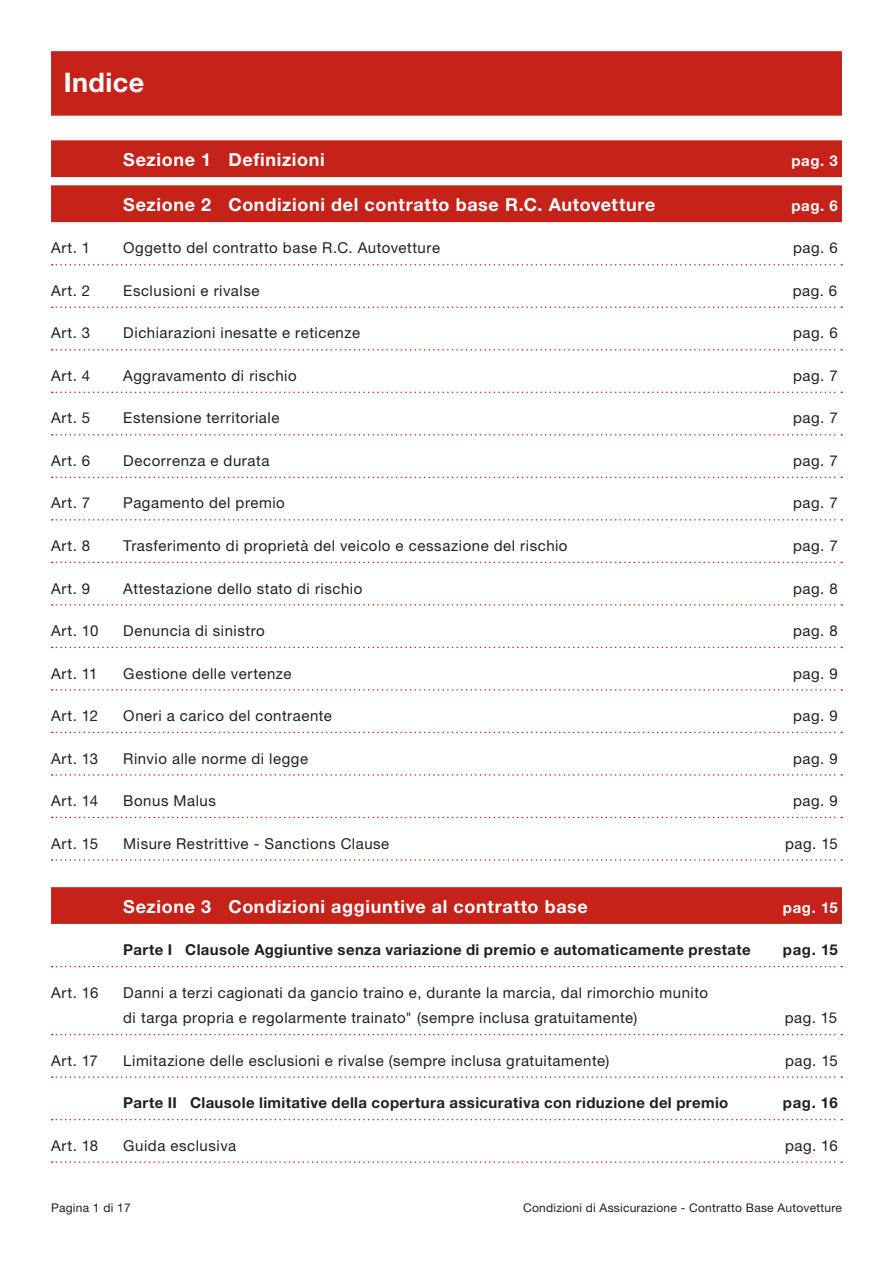
<style>
.page{position:relative;width:893px;height:1263px;background:#fff}
.page>*{position:absolute;margin:0;border:0;box-sizing:border-box;transform-origin:0 0}
.Titolo_Sezione_Rosso{font:700 27px "Helvetica Neue LT Std";letter-spacing:.015em;color:#fff}
.Indice_Testi{font:700 18px "Helvetica Neue LT Std";letter-spacing:.035em;color:#fff}
.Indice_Testi-2{font:15px/25.5px "Helvetica Neue LT Std";letter-spacing:.035em;color:#231f20}
.Indice_Testi-3{font:700 15px "Helvetica Neue LT Std";letter-spacing:.025em;color:#231f20}
.Indice_Testi-4{font:700 15px "Helvetica Neue LT Std";letter-spacing:.04em;color:#fff}
.t1{font:12px "Helvetica Neue LT Std";letter-spacing:.02em;color:#231f20}
</style>
<div class="page">
<div style="left:51px;top:51px;width:791px;height:65px;background:#c5221a"></div>
<div style="left:51px;top:140px;width:791px;height:37px;background:#c5221a"></div>
<div style="left:51px;top:185px;width:791px;height:37px;background:#c5221a"></div>
<svg style="left:52px;top:264px;width:790px;height:1px"></svg>
<svg style="left:52px;top:306px;width:790px;height:2px"></svg>
<svg style="left:52px;top:349px;width:790px;height:2px"></svg>
<svg style="left:52px;top:392px;width:790px;height:1px"></svg>
<svg style="left:52px;top:434px;width:790px;height:2px"></svg>
<svg style="left:52px;top:477px;width:790px;height:1px"></svg>
<svg style="left:52px;top:519px;width:790px;height:2px"></svg>
<svg style="left:52px;top:562px;width:790px;height:1px"></svg>
<svg style="left:52px;top:604px;width:790px;height:2px"></svg>
<svg style="left:52px;top:647px;width:790px;height:1px"></svg>
<svg style="left:52px;top:689px;width:790px;height:2px"></svg>
<svg style="left:52px;top:732px;width:790px;height:1px"></svg>
<svg style="left:52px;top:774px;width:790px;height:2px"></svg>
<svg style="left:52px;top:817px;width:790px;height:1px"></svg>
<svg style="left:52px;top:859px;width:790px;height:2px"></svg>
<div style="left:51px;top:887px;width:791px;height:37px;background:#c5221a"></div>
<svg style="left:52px;top:966px;width:790px;height:1px"></svg>
<svg style="left:52px;top:1034px;width:790px;height:1px"></svg>
<svg style="left:52px;top:1076px;width:790px;height:2px"></svg>
<svg style="left:52px;top:1119px;width:790px;height:1px"></svg>
<svg style="left:52px;top:1161px;width:790px;height:2px"></svg>
<p class="Titolo_Sezione_Rosso" style="left:64px;top:65px;width:82px">Indice</p>
<p class="Indice_Testi" style="left:123px;top:148px;width:203px">Sezione 1 Definizioni</p>
<p class="Indice_Testi-4" style="left:791px;top:151px;width:48px">pag. 3</p>
<p class="Indice_Testi" style="left:123px;top:193px;width:534px">Sezione 2 Condizioni del contratto base R.C. Autovetture</p>
<p class="Indice_Testi-4" style="left:791px;top:196px;width:48px">pag. 6</p>
<p class="Indice_Testi-2" style="left:51px;top:235px;width:41px">Art. 1</p>
<p class="Indice_Testi-2" style="left:123px;top:235px;width:318px">Oggetto del contratto base R.C. Autovetture</p>
<p class="Indice_Testi-2" style="left:793px;top:235px;width:46px">pag. 6</p>
<p class="Indice_Testi-2" style="left:51px;top:278px;width:41px">Art. 2</p>
<p class="Indice_Testi-2" style="left:123px;top:278px;width:138px">Esclusioni e rivalse</p>
<p class="Indice_Testi-2" style="left:793px;top:278px;width:46px">pag. 6</p>
<p class="Indice_Testi-2" style="left:51px;top:320px;width:41px">Art. 3</p>
<p class="Indice_Testi-2" style="left:123px;top:320px;width:238px">Dichiarazioni inesatte e reticenze</p>
<p class="Indice_Testi-2" style="left:793px;top:320px;width:46px">pag. 6</p>
<p class="Indice_Testi-2" style="left:51px;top:363px;width:41px">Art. 4</p>
<p class="Indice_Testi-2" style="left:123px;top:363px;width:175px">Aggravamento di rischio</p>
<p class="Indice_Testi-2" style="left:793px;top:363px;width:46px">pag. 7</p>
<p class="Indice_Testi-2" style="left:51px;top:405px;width:41px">Art. 5</p>
<p class="Indice_Testi-2" style="left:123px;top:405px;width:158px">Estensione territoriale</p>
<p class="Indice_Testi-2" style="left:793px;top:405px;width:46px">pag. 7</p>
<p class="Indice_Testi-2" style="left:51px;top:448px;width:41px">Art. 6</p>
<p class="Indice_Testi-2" style="left:123px;top:448px;width:148px">Decorrenza e durata</p>
<p class="Indice_Testi-2" style="left:793px;top:448px;width:46px">pag. 7</p>
<p class="Indice_Testi-2" style="left:51px;top:490px;width:41px">Art. 7</p>
<p class="Indice_Testi-2" style="left:123px;top:490px;width:163px">Pagamento del premio</p>
<p class="Indice_Testi-2" style="left:793px;top:490px;width:46px">pag. 7</p>
<p class="Indice_Testi-2" style="left:51px;top:533px;width:41px">Art. 8</p>
<p class="Indice_Testi-2" style="left:123px;top:533px;width:446px">Trasferimento di proprietà del veicolo e cessazione del rischio</p>
<p class="Indice_Testi-2" style="left:793px;top:533px;width:46px">pag. 7</p>
<p class="Indice_Testi-2" style="left:51px;top:575px;width:41px">Art. 9</p>
<p class="Indice_Testi-2" style="left:123px;top:575px;width:241px">Attestazione dello stato di rischio</p>
<p class="Indice_Testi-2" style="left:793px;top:575px;width:46px">pag. 8</p>
<p class="Indice_Testi-2" style="left:51px;top:618px;width:49px">Art. 10</p>
<p class="Indice_Testi-2" style="left:123px;top:618px;width:143px">Denuncia di sinistro</p>
<p class="Indice_Testi-2" style="left:793px;top:618px;width:46px">pag. 8</p>
<p class="Indice_Testi-2" style="left:51px;top:660px;width:48px">Art. 11</p>
<p class="Indice_Testi-2" style="left:123px;top:660px;width:170px">Gestione delle vertenze</p>
<p class="Indice_Testi-2" style="left:793px;top:660px;width:46px">pag. 9</p>
<p class="Indice_Testi-2" style="left:51px;top:703px;width:49px">Art. 12</p>
<p class="Indice_Testi-2" style="left:123px;top:703px;width:210px">Oneri a carico del contraente</p>
<p class="Indice_Testi-2" style="left:793px;top:703px;width:46px">pag. 9</p>
<p class="Indice_Testi-2" style="left:51px;top:745px;width:49px">Art. 13</p>
<p class="Indice_Testi-2" style="left:123px;top:745px;width:186px">Rinvio alle norme di legge</p>
<p class="Indice_Testi-2" style="left:793px;top:745px;width:46px">pag. 9</p>
<p class="Indice_Testi-2" style="left:51px;top:788px;width:49px">Art. 14</p>
<p class="Indice_Testi-2" style="left:123px;top:788px;width:94px">Bonus Malus</p>
<p class="Indice_Testi-2" style="left:793px;top:788px;width:46px">pag. 9</p>
<p class="Indice_Testi-2" style="left:51px;top:830px;width:49px">Art. 15</p>
<p class="Indice_Testi-2" style="left:123px;top:830px;width:268px">Misure Restrittive - Sanctions Clause</p>
<p class="Indice_Testi-2" style="left:785px;top:830px;width:54px">pag. 15</p>
<p class="Indice_Testi" style="left:123px;top:895px;width:466px">Sezione 3 Condizioni aggiuntive al contratto base</p>
<p class="Indice_Testi-4" style="left:783px;top:898px;width:56px">pag. 15</p>
<p class="Indice_Testi-3" style="left:123px;top:940px;width:629px">Parte I Clausole Aggiuntive senza variazione di premio e automaticamente prestate</p>
<p class="Indice_Testi-3" style="left:783px;top:940px;width:56px">pag. 15</p>
<p class="Indice_Testi-2" style="left:51px;top:979px;width:49px">Art. 16</p>
<p class="Indice_Testi-2" style="left:123px;top:979px;width:586px">Danni a terzi cagionati da gancio traino e, durante la marcia, dal rimorchio munito di targa propria e regolarmente trainato" (sempre inclusa gratuitamente)</p>
<p class="Indice_Testi-2" style="left:785px;top:1005px;width:54px">pag. 15</p>
<p class="Indice_Testi-2" style="left:51px;top:1047px;width:48px">Art. 17</p>
<p class="Indice_Testi-2" style="left:123px;top:1047px;width:487px">Limitazione delle esclusioni e rivalse (sempre inclusa gratuitamente)</p>
<p class="Indice_Testi-2" style="left:785px;top:1047px;width:54px">pag. 15</p>
<p class="Indice_Testi-3" style="left:123px;top:1093px;width:607px">Parte II Clausole limitative della copertura assicurativa con riduzione del premio</p>
<p class="Indice_Testi-3" style="left:783px;top:1093px;width:56px">pag. 16</p>
<p class="Indice_Testi-2" style="left:51px;top:1132px;width:49px">Art. 18</p>
<p class="Indice_Testi-2" style="left:123px;top:1132px;width:114px">Guida esclusiva</p>
<p class="Indice_Testi-2" style="left:785px;top:1132px;width:54px">pag. 16</p>
<p class="t1" style="left:51px;top:1200px;width:81px">Pagina 1 di 17</p>
<p class="t1" style="left:523px;top:1200px;width:320px">Condizioni di Assicurazione - Contratto Base Autovetture</p>
</div>
